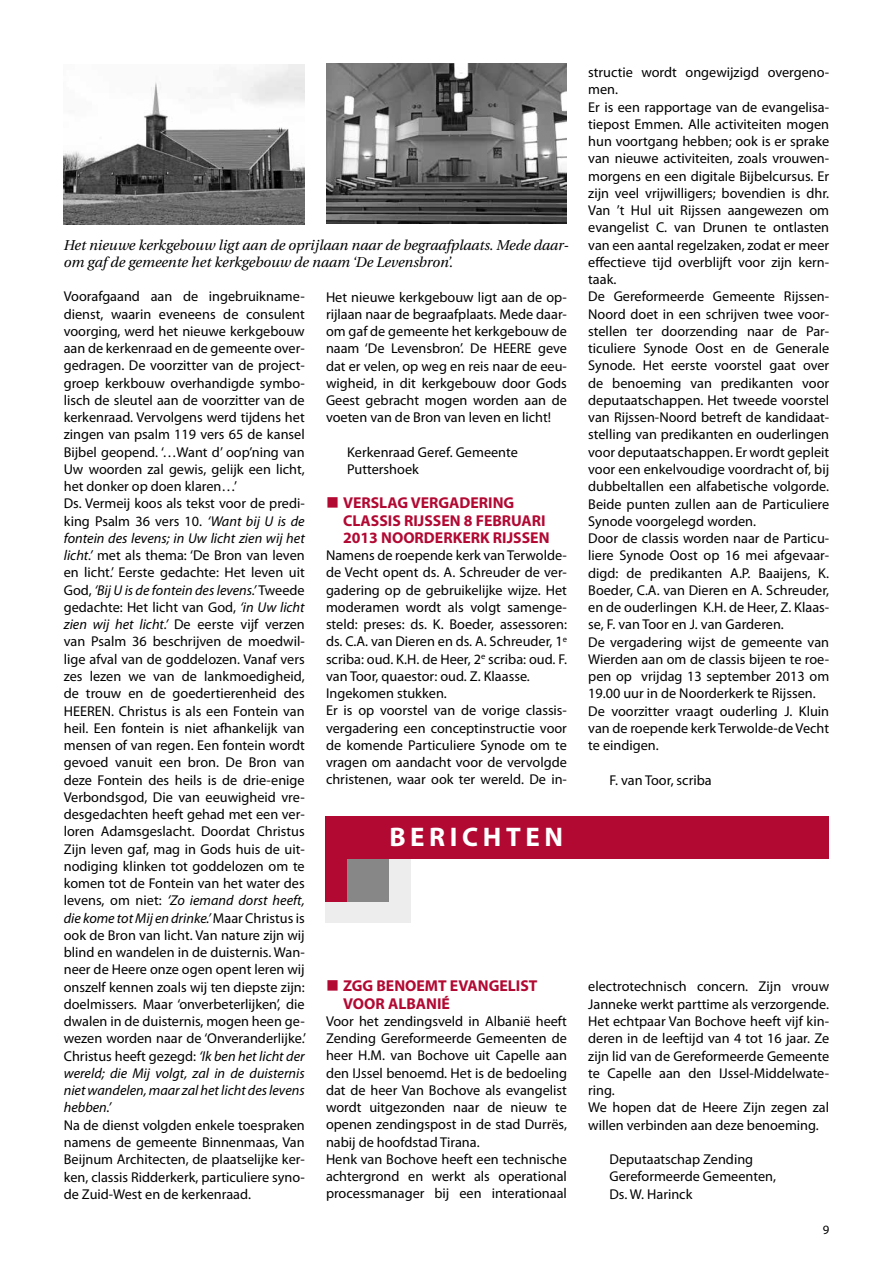
<style>
.page{position:relative;width:893px;height:1263px;background:#fff}
.page>*{position:absolute;margin:0;border:0;box-sizing:border-box;transform-origin:0 0}
.t1{font:700 27px "Myriad Pro";color:#fff}
.t2{font:700 15.75px/17.2px "Myriad Pro";color:#b20933}
.t3{font:14.25px/17.2px "Myriad Pro";color:#000}
.t4{font:italic 14.25px/17.2px "Utopia";color:#000}
.t5{font:12.75px "Myriad Pro";color:#000}
.s1{font-style:italic}
</style>
<div class="page">
<img style="left:326px;top:64px;width:241px;height:159px">
<img style="left:64px;top:65px;width:241px;height:159px">
<div style="left:325px;top:816px;width:85px;height:107px;background:#ededed"></div>
<div style="left:325px;top:816px;width:64px;height:85px;background:#878787"></div>
<div style="left:325px;top:816px;width:22px;height:85px;background:#b20933"></div>
<div style="left:325px;top:816px;width:503px;height:43px;background:#b20933"></div>
<p class="t4" style="left:64px;top:236px;width:507px">Het nieuwe kerkgebouw ligt aan de oprijlaan naar de begraafplaats. Mede daar&shy;om gaf de gemeente het kerkgebouw de naam ‘De Levensbron’.</p>
<p class="t3" style="left:64px;top:288px;width:244px">Voorafgaand aan de ingebruikname&shy;dienst, waarin eveneens de consulent voorging, werd het nieuwe kerkgebouw aan de kerkenraad en de gemeente over&shy;gedragen. De voorzitter van de project&shy;groep kerkbouw overhandigde symbo&shy;lisch de sleutel aan de voorzitter van de kerkenraad. Vervolgens werd tijdens het zingen van psalm 119 vers 65 de kansel Bijbel geopend. ‘…Want d’ oop’ning van Uw woorden zal gewis, gelijk een licht, het donker op doen klaren…’<br>Ds. Vermeij koos als tekst voor de predi&shy;king Psalm 36 vers 10. <span class="s1">‘Want bij U is de fontein des levens; in Uw licht zien wij het licht.’</span> met als thema: ‘De Bron van leven en licht.’ Eerste gedachte: Het leven uit God, <span class="s1">‘Bij U is de fontein des levens.’</span> Tweede gedachte: Het licht van God, <span class="s1">‘in Uw licht zien wij het licht.’</span> De eerste vijf verzen van Psalm 36 beschrijven de moedwil&shy;lige afval van de goddelozen. Vanaf vers zes lezen we van de lankmoedigheid, de trouw en de goedertierenheid des HEEREN. Christus is als een Fontein van heil. Een fontein is niet afhankelijk van mensen of van regen. Een fontein wordt gevoed vanuit een bron. De Bron van deze Fontein des heils is de drie-enige Verbondsgod, Die van eeuwigheid vre&shy;desgedachten heeft gehad met een ver&shy;loren Adamsgeslacht. Doordat Christus Zijn leven gaf, mag in Gods huis de uit&shy;nodiging klinken tot goddelozen om te komen tot de Fontein van het water des levens, om niet: <span class="s1">‘Zo iemand dorst heeft, die kome tot Mij en drinke.’</span> Maar Christus is ook de Bron van licht. Van nature zijn wij blind en wandelen in de duisternis. Wan&shy;neer de Heere onze ogen opent leren wij onszelf kennen zoals wij ten diepste zijn: doelmissers. Maar ‘onverbeterlijken’, die dwalen in de duisternis, mogen heen ge&shy;wezen worden naar de ‘Onveranderlijke.’ Christus heeft gezegd: <span class="s1">‘Ik ben het licht der wereld; die Mij volgt, zal in de duisternis niet wandelen, maar zal het licht des levens hebben.’</span></p>
<p class="t3" style="left:64px;top:1116px;width:242px;text-align:justify">Na de dienst volgden enkele toespraken namens de gemeente Binnenmaas, Van Beijnum Architecten, de plaatselijke ker&shy;ken, classis Ridderkerk, particuliere syno&shy;de Zuid-West en de kerkenraad.</p>
<p class="t3" style="left:326px;top:288px;width:242px;text-align:justify">Het nieuwe kerkgebouw ligt aan de op&shy;rijlaan naar de begraafplaats. Mede daar&shy;om gaf de gemeente het kerkgebouw de naam ‘De Levensbron’. De HEERE geve dat er velen, op weg en reis naar de eeu&shy;wigheid, in dit kerkgebouw door Gods Geest gebracht mogen worden aan de voeten van de Bron van leven en licht!</p>
<p class="t3" style="left:347px;top:443px;width:172px">Kerkenraad Geref. Gemeente<br>Puttershoek</p>
<p class="t2" style="left:343px;top:495px;width:206px;text-indent:-17px">■ VERSLAG VERGADERING<br>CLASSIS RIJSSEN 8 FEBRUARI<br>2013 NOORDERKERK RIJSSEN</p>
<p class="t3" style="left:326px;top:546px;width:242px">Namens de roepende kerk van Terwolde&shy;de Vecht opent ds. A. Schreuder de ver&shy;gadering op de gebruikelijke wijze. Het moderamen wordt als volgt samenge&shy;steld: preses: ds. K. Boeder, assessoren: ds. C.A. van Dieren en ds. A. Schreuder, 1<sup>e </sup>scriba: oud. K.H. de Heer, 2<sup>e</sup> scriba: oud. F. van Toor, quaestor: oud. Z. Klaasse.<br>Ingekomen stukken.<br>Er is op voorstel van de vorige classis&shy;vergadering een conceptinstructie voor de komende Particuliere Synode om te vragen om aandacht voor de vervolgde christenen, waar ook ter wereld. De in-</p>
<h1 class="t1" style="left:389px;top:821px;width:175px">BE RICHTEN</h1>
<p class="t2" style="left:343px;top:978px;width:196px;text-indent:-17px">■ ZGG BENOEMT EVANGELIST<br>VOOR ALBANIÉ</p>
<p class="t3" style="left:326px;top:1012px;width:242px">Voor het zendingsveld in Albanië heeft Zending Gereformeerde Gemeenten de heer H.M. van Bochove uit Capelle aan den IJssel benoemd. Het is de bedoeling dat de heer Van Bochove als evangelist wordt uitgezonden naar de nieuw te openen zendingspost in de stad Durrës, nabij de hoofdstad Tirana.<br>Henk van Bochove heeft een technische achtergrond en werkt als operational processmanager bij een interationaal</p>
<p class="t3" style="left:588px;top:63px;width:242px">structie wordt ongewijzigd overgeno&shy;men.<br>Er is een rapportage van de evangelisa&shy;tiepost Emmen. Alle activiteiten mogen hun voortgang hebben; ook is er sprake van nieuwe activiteiten, zoals vrouwen&shy;morgens en een digitale Bijbelcursus. Er zijn veel vrijwilligers; bovendien is dhr.<br>Van ’t Hul uit Rijssen aangewezen om evangelist C. van Drunen te ontlasten van een aantal regelzaken, zodat er meer effectieve tijd overblijft voor zijn kern&shy;taak.<br>De Gereformeerde Gemeente Rijssen-Noord doet in een schrijven twee voor&shy;stellen ter doorzending naar de Par&shy;ticuliere Synode Oost en de Generale Synode. Het eerste voorstel gaat over de benoeming van predikanten voor deputaatschappen. Het tweede voorstel van Rijssen-Noord betreft de kandidaat&shy;stelling van predikanten en ouderlingen voor deputaatschappen. Er wordt gepleit voor een enkelvoudige voordracht of, bij dubbeltallen een alfabetische volgorde.<br>Beide punten zullen aan de Particuliere Synode voorgelegd worden.<br>Door de classis worden naar de Particu&shy;liere Synode Oost op 16 mei afgevaar&shy;digd: de predikanten A.P. Baaijens, K.<br>Boeder, C.A. van Dieren en A. Schreuder, en de ouderlingen K.H. de Heer, Z. Klaas&shy;se, F. van Toor en J. van Garderen.<br>De vergadering wijst de gemeente van Wierden aan om de classis bijeen te roe&shy;pen op vrijdag 13 september 2013 om 19.00 uur in de Noorderkerk te Rijssen.<br>De voorzitter vraagt ouderling J. Kluin van de roepende kerk Terwolde-de Vecht te eindigen.</p>
<p class="t3" style="left:609px;top:771px;width:104px">F. van Toor, scriba</p>
<p class="t3" style="left:588px;top:978px;width:242px">electrotechnisch concern. Zijn vrouw Janneke werkt parttime als verzorgende.<br>Het echtpaar Van Bochove heeft vijf kin&shy;deren in de leeftijd van 4 tot 16 jaar. Ze zijn lid van de Gereformeerde Gemeente te Capelle aan den IJssel-Middelwate&shy;ring.<br>We hopen dat de Heere Zijn zegen zal willen verbinden aan deze benoeming.</p>
<p class="t3" style="left:609px;top:1150px;width:168px">Deputaatschap Zending<br>Gereformeerde Gemeenten,<br>Ds. W. Harinck</p>
<p class="t5" style="left:823px;top:1222px;width:8px">9</p>
</div>
